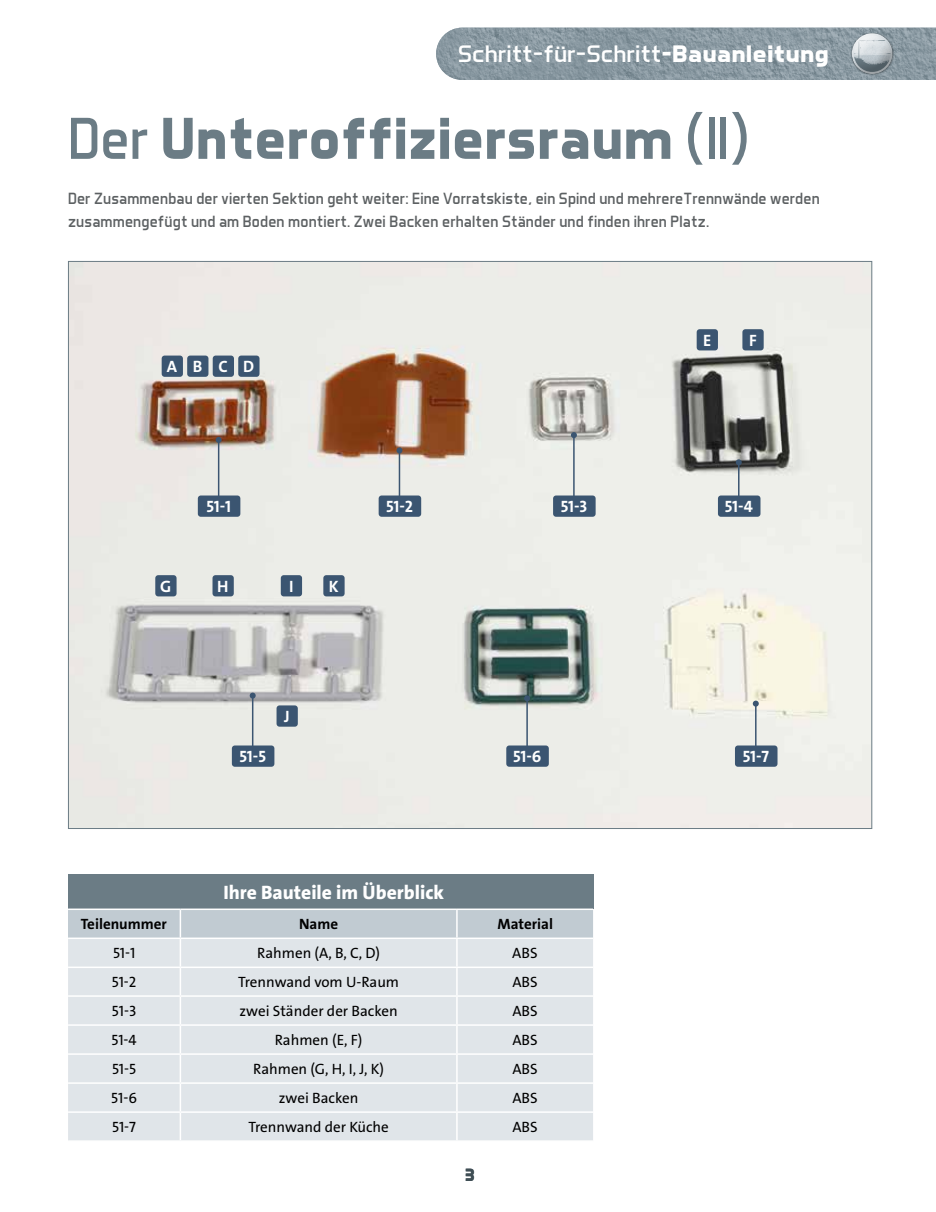
<style>
.page{position:relative;width:936px;height:1212px;background:#fff}
.page>*{position:absolute;margin:0;border:0;box-sizing:border-box;transform-origin:0 0}
.t1{font:700 60px "Aero Matics";color:#6b7c85}
.t2{font:24.3px "Aero Matics";color:#fff;scale:1.11 1}
.t3{font:800 19.5px "The Sans Os F";color:#fff}
.t4{font:700 18px "Aero Matics";color:#3f4e55}
.t5{font:16.5px/22.6px "Aero Matics";letter-spacing:.01em;color:#5c6062}
.t6{font:700 16.5px "The Sans Os F";letter-spacing:-.01em;color:#fff}
.t7{font:15px "The Sans Os F";color:#000}
.t8{font:700 15px "The Sans Os F";color:#000}
.s1{font-weight:700}
.s2{font-weight:400}
</style>
<div class="page">
<img style="left:70px;top:263px;width:800px;height:564px">
<div style="left:68px;top:874px;width:525px;height:35px;background:#6b7c85"></div>
<div style="left:68px;top:909px;width:112px;height:29px;background:#c1cbd2"></div>
<div style="left:68px;top:939px;width:112px;height:201px;background:#e0e5e9"></div>
<hr style="left:68px;top:966px;width:112px;height:2px;background:#fff">
<hr style="left:68px;top:995px;width:112px;height:2px;background:#fff">
<hr style="left:68px;top:1024px;width:112px;height:2px;background:#fff">
<hr style="left:68px;top:1053px;width:112px;height:2px;background:#fff">
<hr style="left:68px;top:1082px;width:112px;height:2px;background:#fff">
<hr style="left:68px;top:1111px;width:112px;height:2px;background:#fff">
<hr style="left:180px;top:908px;width:277px;height:2px;background:#fff">
<hr style="left:457px;top:908px;width:136px;height:2px;background:#fff">
<hr style="left:68px;top:908px;width:112px;height:2px;background:#fff">
<svg style="left:180px;top:909px;width:413px;height:231px;background:#dee3e7"></svg>
<hr style="left:68px;top:937px;width:112px;height:2px;background:#fff">
<hr style="left:218px;top:440px;width:1px;height:67px;background:#3b5571">
<svg style="left:216px;top:437px;width:6px;height:6px"></svg>
<div style="left:198px;top:495px;width:42px;height:22px;background:#3b5571;border-radius:3px"></div>
<hr style="left:398px;top:450px;width:2px;height:57px;background:#3b5571">
<svg style="left:396px;top:447px;width:6px;height:6px"></svg>
<div style="left:378px;top:495px;width:43px;height:22px;background:#3b5571;border-radius:3px"></div>
<hr style="left:573px;top:435px;width:1px;height:72px;background:#3b5571">
<svg style="left:571px;top:432px;width:6px;height:6px"></svg>
<div style="left:553px;top:495px;width:42px;height:22px;background:#3b5571;border-radius:3px"></div>
<hr style="left:738px;top:462px;width:1px;height:45px;background:#3b5571">
<svg style="left:735px;top:459px;width:6px;height:6px"></svg>
<div style="left:718px;top:495px;width:42px;height:22px;background:#3b5571;border-radius:3px"></div>
<hr style="left:252px;top:696px;width:1px;height:61px;background:#3b5571">
<svg style="left:250px;top:693px;width:6px;height:6px"></svg>
<div style="left:232px;top:745px;width:42px;height:22px;background:#3b5571;border-radius:3px"></div>
<hr style="left:526px;top:698px;width:2px;height:59px;background:#3b5571">
<svg style="left:524px;top:695px;width:6px;height:6px"></svg>
<div style="left:506px;top:745px;width:43px;height:22px;background:#3b5571;border-radius:3px"></div>
<hr style="left:755px;top:704px;width:1px;height:53px;background:#3b5571">
<svg style="left:752px;top:701px;width:6px;height:6px"></svg>
<div style="left:735px;top:745px;width:42px;height:22px;background:#3b5571;border-radius:3px"></div>
<div style="left:162px;top:356px;width:21px;height:21px;background:#3b5571;border-radius:3px"></div>
<div style="left:187px;top:356px;width:21px;height:21px;background:#3b5571;border-radius:3px"></div>
<div style="left:213px;top:356px;width:21px;height:21px;background:#3b5571;border-radius:3px"></div>
<div style="left:238px;top:356px;width:21px;height:21px;background:#3b5571;border-radius:3px"></div>
<div style="left:696px;top:329px;width:22px;height:21px;background:#3b5571;border-radius:3px"></div>
<div style="left:742px;top:329px;width:21px;height:21px;background:#3b5571;border-radius:3px"></div>
<div style="left:155px;top:575px;width:21px;height:21px;background:#3b5571;border-radius:3px"></div>
<div style="left:212px;top:575px;width:22px;height:21px;background:#3b5571;border-radius:3px"></div>
<div style="left:281px;top:575px;width:21px;height:21px;background:#3b5571;border-radius:3px"></div>
<div style="left:323px;top:575px;width:21px;height:21px;background:#3b5571;border-radius:3px"></div>
<div style="left:276px;top:705px;width:22px;height:22px;background:#3b5571;border-radius:3px"></div>
<img style="left:436px;top:28px;width:499px;height:52px">
<div style="left:850px;top:32px;width:44px;height:44px;background:#000;opacity:.3"></div>
<div style="left:850px;top:32px;width:42px;height:30px;background:#fff;opacity:.75"></div>
<div style="left:850px;top:37px;width:42px;height:38px;background:#000;opacity:.25"></div>
<h2 class="t2" style="left:457px;top:39px;width:336px">Schritt-für-Schritt<span class="s1">-Bauanleitung</span></h2>
<h1 class="t1" style="left:68px;top:103px;width:683px"><span class="s2">Der</span> Unteroffiziersraum <span class="s2">(II)</span></h1>
<p class="t5" style="left:68px;top:187px;width:753px">Der Zusammenbau der vierten Sektion geht weiter: Eine Vorratskiste, ein Spind und mehrereTrennwände werden zusammengefügt und am Boden montiert. Zwei Backen erhalten Ständer und finden ihren Platz.</p>
<p class="t6" style="left:167px;top:356px;width:89px">ABCD</p>
<p class="t6" style="left:703px;top:330px;width:10px">E</p>
<p class="t6" style="left:749px;top:330px;width:9px">F</p>
<p class="t6" style="left:206px;top:496px;width:26px">51-1</p>
<p class="t6" style="left:386px;top:496px;width:29px">51-2</p>
<p class="t6" style="left:560px;top:496px;width:28px">51-3</p>
<p class="t6" style="left:724px;top:496px;width:29px">51-4</p>
<p class="t6" style="left:160px;top:576px;width:13px">G</p>
<p class="t6" style="left:217px;top:576px;width:13px">H</p>
<p class="t6" style="left:289px;top:576px;width:6px">I</p>
<p class="t6" style="left:329px;top:576px;width:11px">K</p>
<p class="t6" style="left:284px;top:706px;width:7px">J</p>
<p class="t6" style="left:239px;top:746px;width:28px">51-5</p>
<p class="t6" style="left:513px;top:746px;width:30px">51-6</p>
<p class="t6" style="left:742px;top:746px;width:28px">51-7</p>
<p class="t3" style="left:223px;top:879px;width:222px">Ihre Bauteile im Überblick</p>
<p class="t8" style="left:81px;top:915px;width:87px">Teilenummer</p>
<p class="t8" style="left:299px;top:915px;width:41px">Name</p>
<p class="t8" style="left:497px;top:915px;width:57px">Material</p>
<p class="t7" style="left:113px;top:944px;width:24px">51-1</p>
<p class="t7" style="left:257px;top:944px;width:124px">Rahmen (A, B, C, D)</p>
<p class="t7" style="left:512px;top:944px;width:27px">ABS</p>
<p class="t7" style="left:112px;top:972px;width:26px">51-2</p>
<p class="t7" style="left:238px;top:972px;width:162px">Trennwand vom U-Raum</p>
<p class="t7" style="left:512px;top:972px;width:27px">ABS</p>
<p class="t7" style="left:112px;top:1001px;width:26px">51-3</p>
<p class="t7" style="left:239px;top:1001px;width:160px">zwei Ständer der Backen</p>
<p class="t7" style="left:512px;top:1001px;width:27px">ABS</p>
<p class="t7" style="left:112px;top:1030px;width:27px">51-4</p>
<p class="t7" style="left:275px;top:1030px;width:89px">Rahmen (E, F)</p>
<p class="t7" style="left:512px;top:1030px;width:27px">ABS</p>
<p class="t7" style="left:112px;top:1059px;width:25px">51-5</p>
<p class="t7" style="left:253px;top:1059px;width:132px">Rahmen (G, H, I, J, K)</p>
<p class="t7" style="left:512px;top:1059px;width:27px">ABS</p>
<p class="t7" style="left:111px;top:1088px;width:27px">51-6</p>
<p class="t7" style="left:279px;top:1088px;width:81px">zwei Backen</p>
<p class="t7" style="left:512px;top:1088px;width:27px">ABS</p>
<p class="t7" style="left:112px;top:1117px;width:25px">51-7</p>
<p class="t7" style="left:248px;top:1117px;width:142px">Trennwand der Küche</p>
<p class="t7" style="left:512px;top:1117px;width:27px">ABS</p>
<p class="t4" style="left:465px;top:1164px;width:11px">3</p>
</div>
